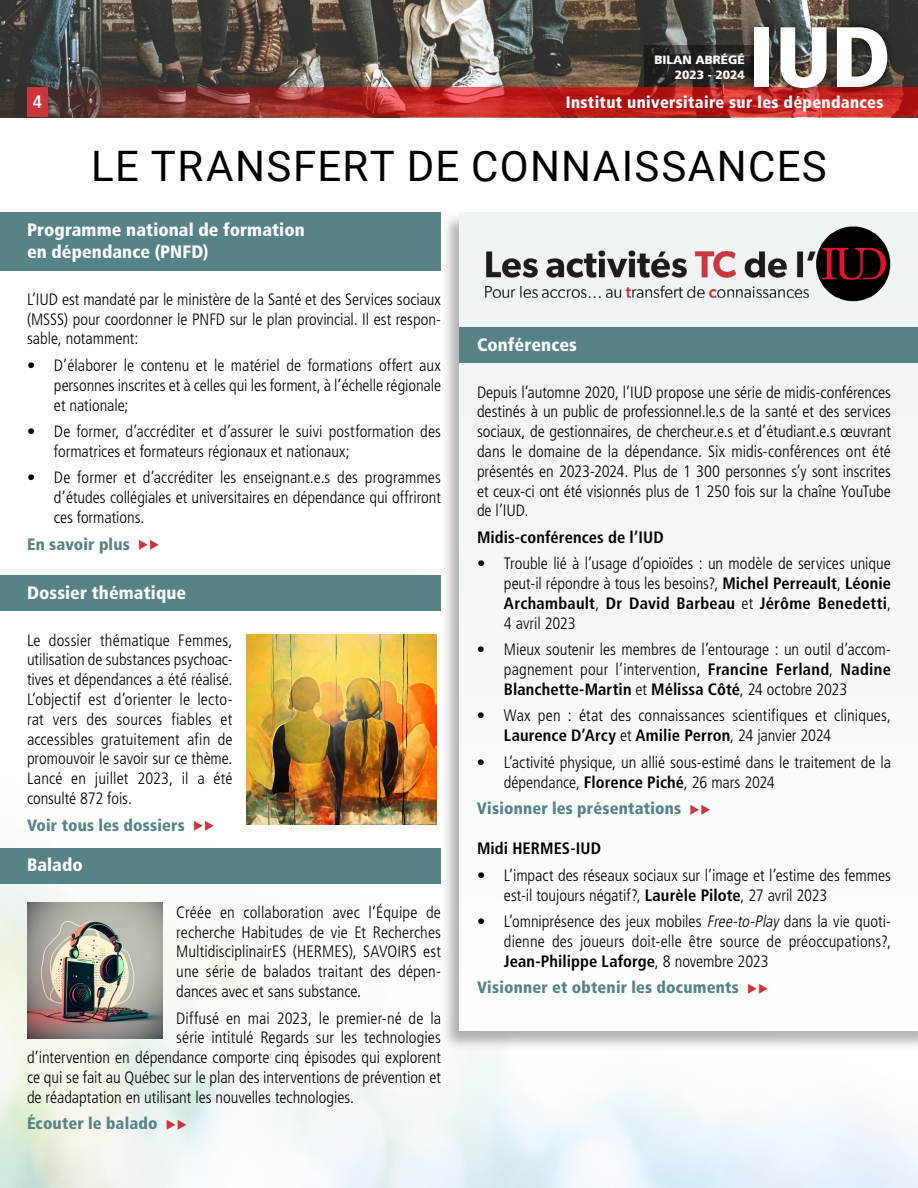
<style>
.page{position:relative;width:918px;height:1188px;background:#fff}
.page>*{position:absolute;margin:0;border:0;box-sizing:border-box;transform-origin:0 0}
.t1{font:900 condensed 85.5px "Frutiger LT Pro";color:#fff;scale:1.05 1}
.t2{font:42px "Roboto";letter-spacing:.035em;color:#000}
.t3{font:700 condensed 18.15px "Frutiger LT Pro";color:#fff}
.t4{font:900 condensed 18px/21.6px "Frutiger LT Pro";letter-spacing:.005em;color:#fff}
.t5{font:300 condensed 16.5px/19.8px "Frutiger LT Pro";color:#000;text-align:justify}
.t6{font:900 condensed 16.5px "Frutiger LT Pro";letter-spacing:.01em;color:#578387}
.t7{font:900 condensed 16.5px "Frutiger LT Pro";letter-spacing:.02em;color:#fff}
.t8{font:700 condensed 16.5px "Frutiger LT Pro";letter-spacing:.005em;color:#000}
.t9{font:900 12px/15px "Frutiger LT Pro";color:#fff;text-align:right}
.s1{color:#cc353c}
.s2{font-weight:700}
.s3{font-style:italic}
</style>
<div class="page">
<img style="left:0;top:0;width:918px;height:87px">
<svg style="left:0;top:87px;width:918px;height:30px;background:#a72d2a"></svg>
<div style="left:744px;top:16px;width:154px;height:82px;background:#000;opacity:.75"></div>
<svg style="left:645px;top:46px;width:109px;height:41px;background:#2d2a25"></svg>
<div style="left:27px;top:87px;width:21px;height:30px;background:#cc353c"></div>
<img style="left:0;top:765px;width:918px;height:423px">
<div style="left:0;top:212px;width:441px;height:58px;background:#578387"></div>
<div style="left:0;top:576px;width:441px;height:35px;background:#578387"></div>
<img style="left:246px;top:634px;width:190px;height:191px">
<div style="left:0;top:848px;width:441px;height:35px;background:#578387"></div>
<div style="left:440px;top:212px;width:478px;height:839px;background:#000;opacity:.3"></div>
<div style="left:459px;top:212px;width:459px;height:828px;background:#f7f9f9"></div>
<img style="left:27px;top:903px;width:136px;height:136px">
<div style="left:459px;top:327px;width:459px;height:36px;background:#578387"></div>
<img style="left:485px;top:226px;width:406px;height:76px">
<p class="t9" style="left:654px;top:52px;width:92px">BILAN ABRÉGÉ<br>2023 - 2024</p>
<h1 class="t1" style="left:749px;top:6px;width:137px">IUD</h1>
<p class="t3" style="left:33px;top:91px;width:11px">4</p>
<p class="t7" style="left:566px;top:92px;width:319px">Institut universitaire sur les dépendances</p>
<h2 class="t2" style="left:91px;top:136px;width:737px">LE TRANSFERT DE CONNAISSANCES</h2>
<p class="t4" style="left:27px;top:219px;width:279px">Programme national de formation en dépendance (PNFD)</p>
<p class="t5" style="left:27px;top:289px;width:416px">L’IUD est mandaté par le ministère de la Santé et des Services sociaux (MSSS) pour coordonner le PNFD sur le plan provincial. Il est respon&shy;sable, notamment:</p>
<p class="t5" style="left:54px;top:356px;width:389px;text-indent:-27px">• D’élaborer le contenu et le matériel de formations offert aux personnes inscrites et à celles qui les forment, à l’échelle régionale et nationale;</p>
<p class="t5" style="left:54px;top:422px;width:389px;text-indent:-27px">• De former, d’accréditer et d’assurer le suivi postformation des formatrices et formateurs régionaux et nationaux;</p>
<p class="t5" style="left:54px;top:468px;width:388px;text-indent:-27px">• De former et d’accréditer les enseignant.e.s des programmes d’études collégiales et universitaires en dépendance qui offriront ces formations.</p>
<p class="t6" style="left:27px;top:534px;width:134px">En savoir plus <span class="s1">◆◆</span></p>
<p class="t4" style="left:27px;top:582px;width:161px">Dossier thématique</p>
<p class="t5" style="left:27px;top:630px;width:207px">Le dossier thématique Femmes, utilisation de substances psychoac&shy;tives et dépendances a été réalisé.<br>L’objectif est d’orienter le lecto&shy;rat vers des sources fiables et accessibles gratuitement afin de promouvoir le savoir sur ce thème.<br>Lancé en juillet 2023, il a été consulté 872 fois.</p>
<p class="t6" style="left:27px;top:815px;width:189px">Voir tous les dossiers <span class="s1">◆◆</span></p>
<p class="t4" style="left:27px;top:854px;width:57px">Balado</p>
<p class="t5" style="left:176px;top:902px;width:266px">Créée en collaboration avec l’Équipe de recherche Habitudes de vie Et Recherches MultidisciplinairES (HERMES), SAVOIRS est une série de balados traitant des dépen&shy;dances avec et sans substance.</p>
<p class="t5" style="left:176px;top:1008px;width:266px">Diffusé en mai 2023, le premier-né de la</p>
<p class="t5" style="left:176px;top:1028px;width:266px">série intitulé Regards sur les technologies</p>
<p class="t5" style="left:27px;top:1048px;width:416px">d’intervention en dépendance comporte cinq épisodes qui explorent</p>
<p class="t5" style="left:27px;top:1068px;width:416px">ce qui se fait au Québec sur le plan des interventions de prévention et</p>
<p class="t5" style="left:27px;top:1087px;width:329px">de réadaptation en utilisant les nouvelles technologies.</p>
<p class="t6" style="left:27px;top:1114px;width:162px">Écouter le balado <span class="s1">◆◆</span></p>
<p class="t4" style="left:477px;top:334px;width:101px">Conférences</p>
<p class="t5" style="left:477px;top:382px;width:416px">Depuis l’automne 2020, l’IUD propose une série de midis-conférences destinés à un public de professionnel.le.s de la santé et des services sociaux, de gestionnaires, de chercheur.e.s et d’étudiant.e.s œuvrant dans le domaine de la dépendance. Six midis-conférences ont été présentés en 2023-2024. Plus de 1 300 personnes s’y sont inscrites et ceux-ci ont été visionnés plus de 1 250 fois sur la chaîne YouTube de l’IUD.</p>
<p class="t8" style="left:477px;top:527px;width:188px">Midis-conférences de l’IUD</p>
<p class="t5" style="left:504px;top:554px;width:389px;text-indent:-27px">• Trouble lié à l’usage d’opioïdes : un modèle de services unique peut-il répondre à tous les besoins?, <span class="s2">Michel Perreault</span>, <span class="s2">Léonie Archambault</span>, <span class="s2">Dr David Barbeau</span> et <span class="s2">Jérôme Benedetti</span>, 4 avril 2023</p>
<p class="t5" style="left:504px;top:640px;width:389px;text-indent:-27px">• Mieux soutenir les membres de l’entourage : un outil d’accom&shy;pagnement pour l’intervention, <span class="s2">Francine Ferland</span>, <span class="s2">Nadine Blanchette-Martin</span> et <span class="s2">Mélissa Côté</span>, 24 octobre 2023</p>
<p class="t5" style="left:504px;top:706px;width:389px;text-indent:-27px">• Wax pen : état des connaissances scientifiques et cliniques,<br><span class="s2">Laurence D’Arcy</span> et <span class="s2">Amilie Perron</span>, 24 janvier 2024</p>
<p class="t5" style="left:504px;top:752px;width:389px;text-indent:-27px">• L’activité physique, un allié sous-estimé dans le traitement de la dépendance, <span class="s2">Florence Piché</span>, 26 mars 2024</p>
<p class="t6" style="left:477px;top:799px;width:236px">Visionner les présentations <span class="s1">◆◆</span></p>
<p class="t8" style="left:477px;top:839px;width:126px">Midi HERMES-IUD</p>
<p class="t5" style="left:504px;top:865px;width:388px;text-indent:-27px">• L’impact des réseaux sociaux sur l’image et l’estime des femmes est-il toujours négatif?, <span class="s2">Laurèle Pilote</span>, 27 avril 2023</p>
<p class="t5" style="left:504px;top:912px;width:388px;text-indent:-27px">• L’omniprésence des jeux mobiles <span class="s3">Free-to-Play</span> dans la vie quoti&shy;dienne des joueurs doit-elle être source de préoccupations?, <span class="s2">Jean-Philippe Laforge</span>, 8 novembre 2023</p>
<p class="t6" style="left:477px;top:978px;width:293px">Visionner et obtenir les documents <span class="s1">◆◆</span></p>
</div>
